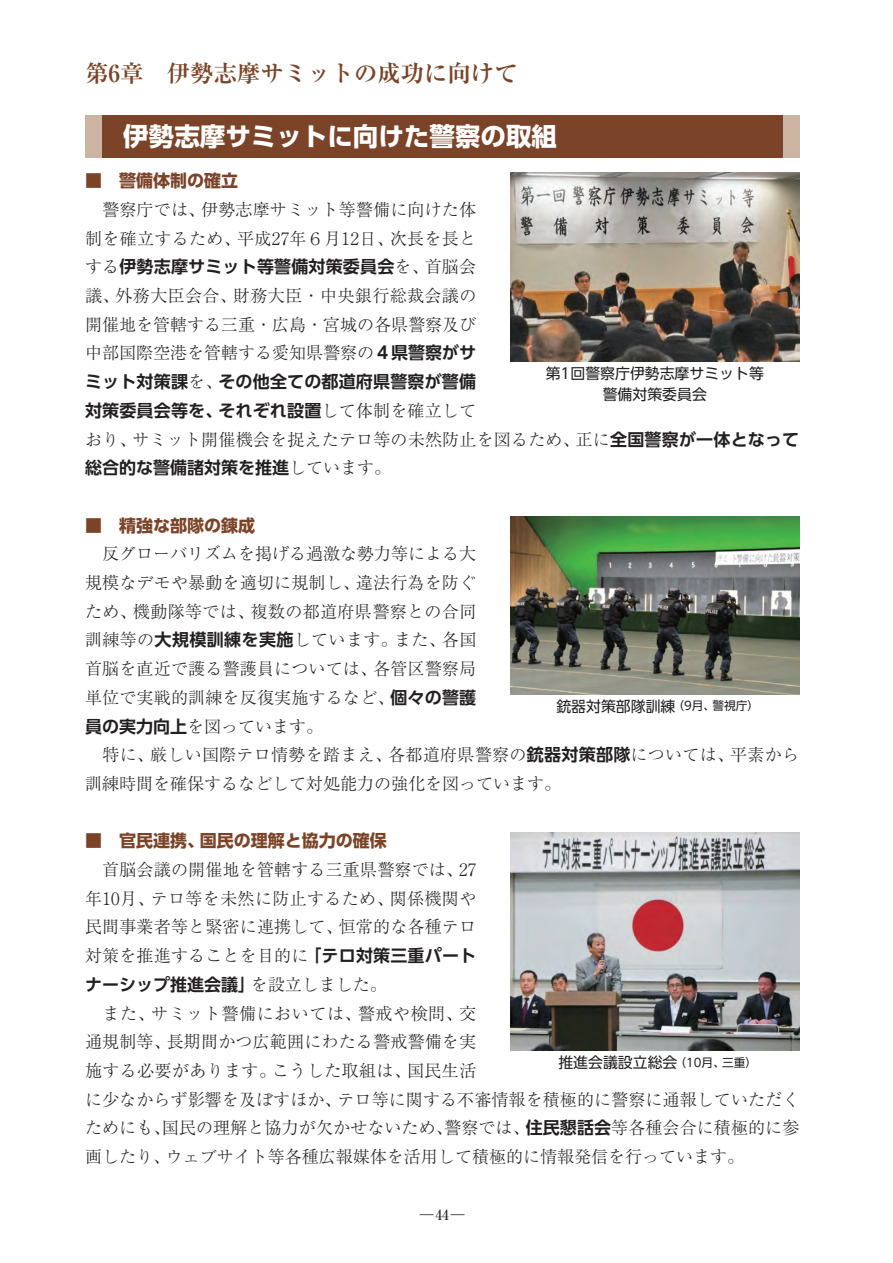
<style>
.page{position:relative;width:893px;height:1263px;background:#fff}
.page>*{position:absolute;margin:0;border:0;box-sizing:border-box;transform-origin:0 0}
.t1{font:700 25.5px "UD Shin Go Pro";color:#fff}
.t2{font:700 23.4px "Ryumin Pro";color:#7b4429}
.t3{font:300 16.95px/28.7px "Ryumin Pro";letter-spacing:.01em;color:#231f20}
.t4{font:700 16.95px/28.7px "UD Shin Go Pro De";letter-spacing:.01em;color:#231f20}
.t5{font:700 16.95px "UD Shin Go Pro";color:#7b4429}
.t6{font:14.85px/21.3px "UD Shin Go Pro";color:#231f20;text-align:center}
.t7{font:300 13.8px "Ryumin Pro";color:#231f20}
.s1{font-family:"Ryumin Pro";font-weight:300}
.s2{font-family:"UD Shin Go Pro De";font-weight:700}
.s3{font-size:11.7px}
.s4{font-weight:500}
</style>
<div class="page">
<div style="left:85px;top:115px;width:714px;height:42px;background:#ccb4a2"></div>
<div style="left:102px;top:115px;width:680px;height:42px;background:#7b4429"></div>
<img style="left:510px;top:517px;width:289px;height:177px">
<img style="left:510px;top:172px;width:289px;height:189px">
<img style="left:510px;top:832px;width:289px;height:218px">
<h2 class="t2" style="left:85px;top:55px;width:434px">第6章　伊勢志摩サミットの成功に向けて</h2>
<h1 class="t1" style="left:123px;top:115px;width:435px">伊勢志摩サミットに向けた警察の取組</h1>
<p class="t5" style="left:85px;top:167px;width:155px">■　警備体制の確立</p>
<p class="t3" style="left:85px;top:194px;width:393px">　警察庁では、伊勢志摩サミット等警備に向けた体制を確立するため、平成27年６月12日、次長を長と</p>
<p class="t4" style="left:85px;top:252px;width:393px"><span class="s1">する</span>伊勢志摩サミット等警備対策委員会<span class="s1">を、首脳会</span></p>
<p class="t3" style="left:85px;top:280px;width:393px;text-align:justify">議、外務大臣会合、財務大臣・中央銀行総裁会議の開催地を管轄する三重・広島・宮城の各県警察及び中部国際空港を管轄する愛知県警察の<span class="s2">４県警察がサ</span></p>
<p class="t4" style="left:85px;top:367px;width:393px">ミット対策課<span class="s1">を、</span>その他全ての都道府県警察が警備対策委員会等を、それぞれ設置<span class="s1">して体制を確立して</span></p>
<p class="t6" style="left:546px;top:362px;width:220px">第1回警察庁伊勢志摩サミット等警備対策委員会</p>
<p class="t3" style="left:85px;top:423px;width:716px">おり、サミット開催機会を捉えたテロ等の未然防止を図るため、正に<span class="s2">全国警察が一体となって</span></p>
<p class="t4" style="left:85px;top:453px;width:308px">総合的な警備諸対策を推進<span class="s1">しています。</span></p>
<p class="t5" style="left:85px;top:511px;width:172px">■　精強な部隊の錬成</p>
<p class="t3" style="left:85px;top:538px;width:393px;text-align:justify">　反グローバリズムを掲げる過激な勢力等による大規模なデモや暴動を適切に規制し、違法行為を防ぐため、機動隊等では、複数の都道府県警察との合同訓練等の<span class="s2">大規模訓練を実施</span>しています。また、各国首脳を直近で護る警護員については、各管区警察局単位で実戦的訓練を反復実施するなど、<span class="s2">個々の警護員の実力向上</span>を図っています。</p>
<p class="t6" style="left:556px;top:695px;width:204px">銃器対策部隊訓練<span class="s3">（9月、警視庁）</span></p>
<p class="t3" style="left:85px;top:739px;width:716px">　特に、厳しい国際テロ情勢を踏まえ、各都道府県警察の<span class="s2">銃器対策部隊</span>については、平素から訓練時間を確保するなどして対処能力の強化を図っています。</p>
<p class="t5" style="left:85px;top:827px;width:303px">■　官民連携、国民の理解と協力の確保</p>
<p class="t3" style="left:85px;top:854px;width:393px;text-align:justify">　首脳会議の開催地を管轄する三重県警察では、27年10月、テロ等を未然に防止するため、関係機関や民間事業者等と緊密に連携して、恒常的な各種テロ対策を推進することを目的に<span class="s2">「テロ対策三重パート</span></p>
<p class="t4" style="left:85px;top:970px;width:303px">ナーシップ推進会議」<span class="s1">を設立しました。</span></p>
<p class="t3" style="left:85px;top:997px;width:716px">　また、サミット警備においては、警戒や検問、交<br>通規制等、長期間かつ広範囲にわたる警戒警備を実<br>施する必要があります。こうした取組は、国民生活<br>に少なからず影響を及ぼすほか、テロ等に関する不審情報を積極的に警察に通報していただくためにも、国民の理解と協力が欠かせないため、警察では、<span class="s2">住民懇話会</span>等各種会合に積極的に参画したり、ウェブサイト等各種広報媒体を活用して積極的に情報発信を行っています。</p>
<p class="t6" style="left:558px;top:1051px;width:200px">推進会議設立総会<span class="s3">（10月、三重）</span></p>
<p class="t7" style="left:420px;top:1202px;width:46px">—<span class="s4">44</span>—</p>
</div>
